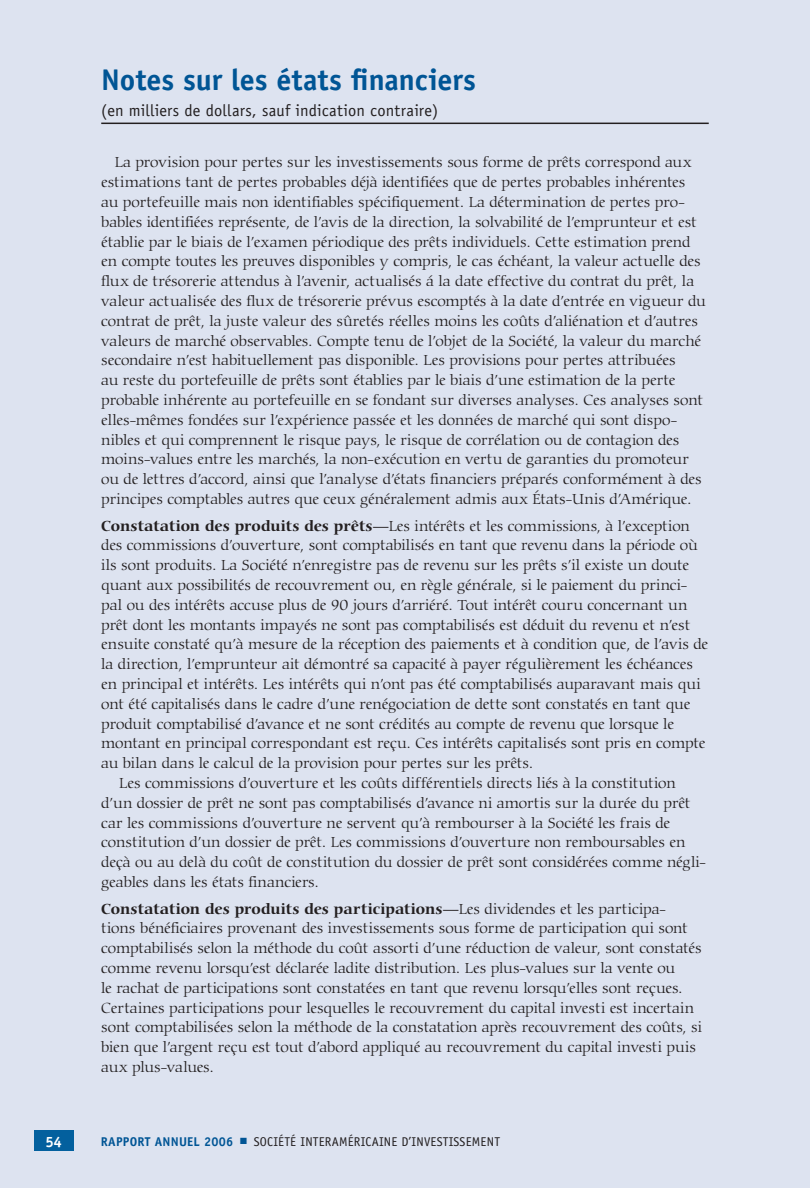
<style>
.page{position:relative;width:810px;height:1188px;background:#dde3f0}
.page>*{position:absolute;margin:0;border:0;box-sizing:border-box;transform-origin:0 0}
.t1{font:700 30px "Officina Sans";color:#005595}
.t2{font:16.5px "Officina Sans";letter-spacing:.015em;color:#231f20}
.t3{font:300 15.45px/19.8px "Carmina BT";letter-spacing:-.005em;color:#231f20}
.t4{font:700 15px "Officina Sans";color:#fff}
.t5{font:12.75px "Officina Sans";letter-spacing:.02em;color:#231f20}
.s1{font-weight:700}
.s2{font-weight:700;color:#005595}
.s3{color:#005595}
</style>
<div class="page">
<hr style="left:101px;top:123px;width:608px;height:1px;background:#231f20">
<div style="left:34px;top:1131px;width:40px;height:20px;background:#03609e"></div>
<h1 class="t1" style="left:101px;top:61px;width:376px">N otes sur les états financiers</h1>
<p class="t2" style="left:101px;top:101px;width:338px">(en milliers de dollars, sauf indication contraire)</p>
<p class="t3" style="left:101px;top:153px;width:606px;text-indent:14px">La provision pour pertes sur les investissements sous forme de prêts correspond aux estimations tant de pertes probables déjà identifiées que de pertes probables inhérentes au portefeuille mais non identifiables spécifiquement. La détermination de pertes pro&shy;bables identifiées représente, de l’avis de la direction, la solvabilité de l’emprunteur et est établie par le biais de l’examen périodique des prêts individuels. Cette estimation prend en compte toutes les preuves disponibles y compris, le cas échéant, la valeur actuelle des flux de trésorerie attendus à l’avenir, actualisés á la date effective du contrat du prêt, la valeur actualisée des flux de trésorerie prévus escomptés à la date d’entrée en vigueur du contrat de prêt, la juste valeur des sûretés réelles moins les coûts d’aliénation et d’autres valeurs de marché observables. Compte tenu de l’objet de la Société, la valeur du marché secondaire n’est habituellement pas disponible. Les provisions pour pertes attribuées<br>au reste du portefeuille de prêts sont établies par le biais d’une estimation de la perte probable inhérente au portefeuille en se fondant sur diverses analyses. Ces analyses sont elles-mêmes fondées sur l’expérience passée et les données de marché qui sont dispo&shy;nibles et qui comprennent le risque pays, le risque de corrélation ou de contagion des moins-values entre les marchés, la non-exécution en vertu de garanties du promoteur ou de lettres d’accord, ainsi que l’analyse d’états financiers préparés conformément à des principes comptables autres que ceux généralement admis aux États-Unis d’Amérique.</p>
<p class="t3" style="left:101px;top:516px;width:590px"><span class="s1">Constatation des produits des prêts—</span>Les intérêts et les commissions, à l’exception</p>
<p class="t3" style="left:101px;top:536px;width:598px">des commissions d’ouverture, sont comptabilisés en tant que revenu dans la période où</p>
<p class="t3" style="left:101px;top:556px;width:589px">ils sont produits. La Société n’enregistre pas de revenu sur les prêts s’il existe un doute</p>
<p class="t3" style="left:101px;top:575px;width:588px">quant aux possibilités de recouvrement ou, en règle générale, si le paiement du princi-</p>
<p class="t3" style="left:101px;top:595px;width:588px">pal ou des intérêts accuse plus de 90 jours d’arriéré. Tout intérêt couru concernant un</p>
<p class="t3" style="left:101px;top:615px;width:591px">prêt dont les montants impayés ne sont pas comptabilisés est déduit du revenu et n’est</p>
<p class="t3" style="left:101px;top:635px;width:608px">ensuite constaté qu’à mesure de la réception des paiements et à condition que, de l’avis de</p>
<p class="t3" style="left:101px;top:655px;width:593px">la direction, l’emprunteur ait démontré sa capacité à payer régulièrement les échéances</p>
<p class="t3" style="left:101px;top:674px;width:601px">en principal et intérêts. Les intérêts qui n’ont pas été comptabilisés auparavant mais qui</p>
<p class="t3" style="left:101px;top:694px;width:591px">ont été capitalisés dans le cadre d’une renégociation de dette sont constatés en tant que</p>
<p class="t3" style="left:101px;top:714px;width:574px">produit comptabilisé d’avance et ne sont crédités au compte de revenu que lorsque le</p>
<p class="t3" style="left:101px;top:734px;width:606px">montant en principal correspondant est reçu. Ces intérêts capitalisés sont pris en compte</p>
<p class="t3" style="left:101px;top:754px;width:433px">au bilan dans le calcul de la provision pour pertes sur les prêts.</p>
<p class="t3" style="left:119px;top:773px;width:558px">Les commissions d’ouverture et les coûts différentiels directs liés à la constitution</p>
<p class="t3" style="left:101px;top:793px;width:591px">d’un dossier de prêt ne sont pas comptabilisés d’avance ni amortis sur la durée du prêt</p>
<p class="t3" style="left:101px;top:813px;width:570px">car les commissions d’ouverture ne servent qu’à rembourser à la Société les frais de</p>
<p class="t3" style="left:101px;top:833px;width:586px">constitution d’un dossier de prêt. Les commissions d’ouverture non remboursables en</p>
<p class="t3" style="left:101px;top:853px;width:606px">deçà ou au delà du coût de constitution du dossier de prêt sont considérées comme négli-</p>
<p class="t3" style="left:101px;top:872px;width:219px">geables dans les états financiers.</p>
<p class="t3" style="left:101px;top:899px;width:602px"><span class="s1">Constatation des produits des participations—</span>Les dividendes et les participa&shy;tions bénéficiaires provenant des investissements sous forme de participation qui sont comptabilisés selon la méthode du coût assorti d’une réduction de valeur, sont constatés comme revenu lorsqu’est déclarée ladite distribution. Les plus-values sur la vente ou<br>le rachat de participations sont constatées en tant que revenu lorsqu’elles sont reçues.<br>Certaines participations pour lesquelles le recouvrement du capital investi est incertain sont comptabilisées selon la méthode de la constatation après recouvrement des coûts, si bien que l’argent reçu est tout d’abord appliqué au recouvrement du capital investi puis aux plus-values.</p>
<p class="t4" style="left:45px;top:1132px;width:18px">54</p>
<p class="t5" style="left:101px;top:1134px;width:401px"><span class="s2">Rapport annuel 2006</span> <span class="s3">■</span> Société interaméricaine d’investissement</p>
</div>
